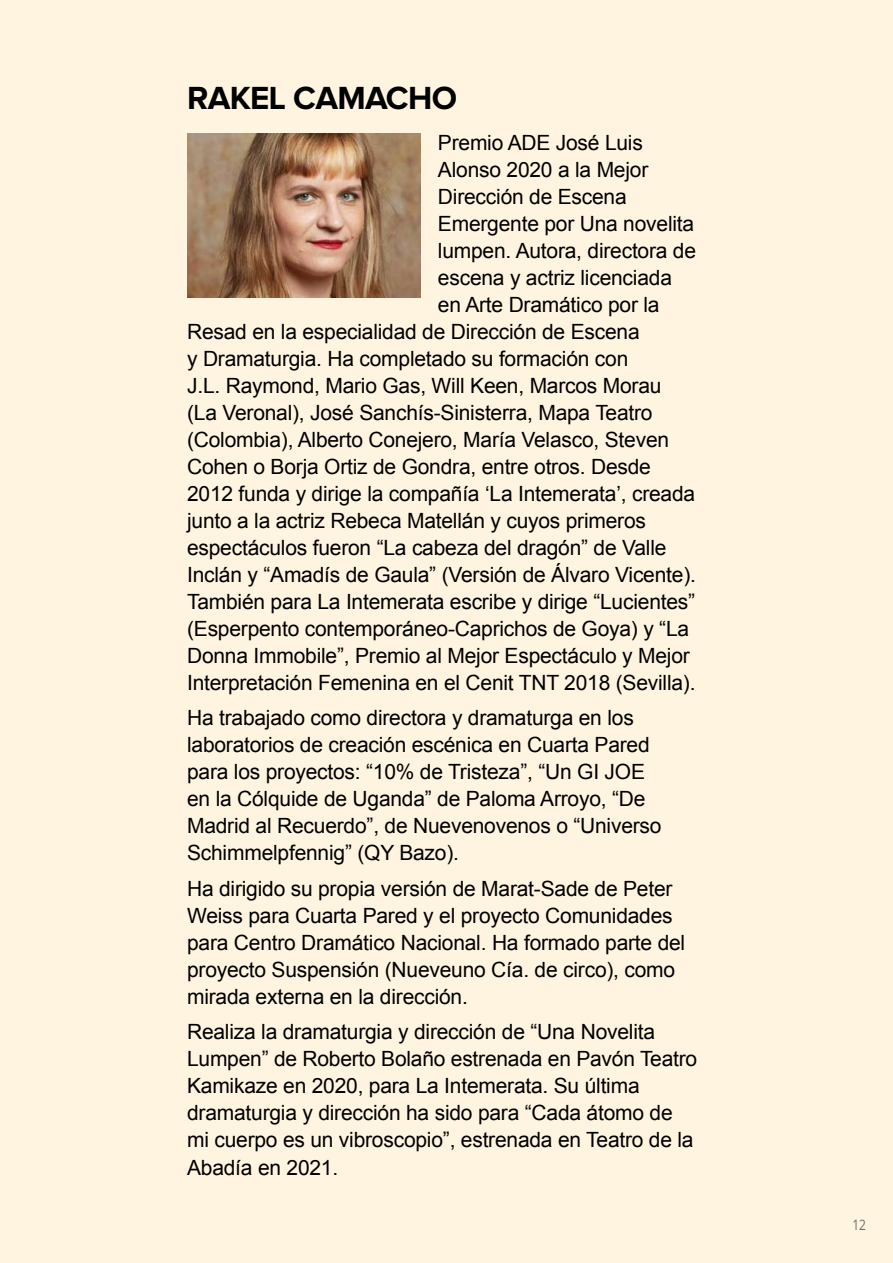
<style>
.page{position:relative;width:893px;height:1263px;background:#fff4e0}
.page>*{position:absolute;margin:0;border:0;box-sizing:border-box;transform-origin:0 0}
.t1{font:700 33.15px "Proxima Nova A";letter-spacing:-.02em;color:#000}
.t2{font:21px/27px "Arial";letter-spacing:-.01em;color:#000}
.t3{font:14.4px "Open Sans";color:#706f6f;scale:.83 1}
</style>
<div class="page">
<img style="left:187px;top:133px;width:234px;height:164px">
<h1 class="t1" style="left:187px;top:79px;width:271px">RAKEL CAMACHO</h1>
<p class="t2" style="left:438px;top:129px;width:206px">Premio ADE José Luis</p>
<p class="t2" style="left:438px;top:156px;width:212px">Alonso 2020 a la Mejor</p>
<p class="t2" style="left:438px;top:183px;width:190px">Dirección de Escena</p>
<p class="t2" style="left:438px;top:210px;width:258px">Emergente por Una novelita</p>
<p class="t2" style="left:438px;top:237px;width:260px">lumpen. Autora, directora de</p>
<p class="t2" style="left:438px;top:264px;width:236px">escena y actriz licenciada</p>
<p class="t2" style="left:438px;top:291px;width:223px">en Arte Dramático por la</p>
<p class="t2" style="left:187px;top:318px;width:454px">Resad en la especialidad de Dirección de Escena</p>
<p class="t2" style="left:187px;top:345px;width:443px">y Dramaturgia. Ha completado su formación con</p>
<p class="t2" style="left:187px;top:372px;width:476px">J.L. Raymond, Mario Gas, Will Keen, Marcos Morau</p>
<p class="t2" style="left:187px;top:399px;width:467px">(La Veronal), José Sanchís-Sinisterra, Mapa Teatro</p>
<p class="t2" style="left:187px;top:426px;width:484px">(Colombia), Alberto Conejero, María Velasco, Steven</p>
<p class="t2" style="left:187px;top:453px;width:465px">Cohen o Borja Ortiz de Gondra, entre otros. Desde</p>
<p class="t2" style="left:187px;top:480px;width:510px">2012 funda y dirige la compañía ‘La Intemerata’, creada</p>
<p class="t2" style="left:187px;top:507px;width:460px">junto a la actriz Rebeca Matellán y cuyos primeros</p>
<p class="t2" style="left:187px;top:534px;width:481px">espectáculos fueron “La cabeza del dragón” de Valle</p>
<p class="t2" style="left:187px;top:561px;width:510px">Inclán y “Amadís de Gaula” (Versión de Álvaro Vicente).</p>
<p class="t2" style="left:187px;top:588px;width:510px">También para La Intemerata escribe y dirige “Lucientes”</p>
<p class="t2" style="left:187px;top:615px;width:504px">(Esperpento contemporáneo-Caprichos de Goya) y “La</p>
<p class="t2" style="left:187px;top:642px;width:504px">Donna Immobile”, Premio al Mejor Espectáculo y Mejor</p>
<p class="t2" style="left:187px;top:669px;width:510px">Interpretación Femenina en el Cenit TNT 2018 (Sevilla).</p>
<p class="t2" style="left:187px;top:705px;width:476px">Ha trabajado como directora y dramaturga en los laboratorios de creación escénica en Cuarta Pared para los proyectos: “10% de Tristeza”, “Un GI JOE en la Cólquide de Uganda” de Paloma Arroyo, “De Madrid al Recuerdo”, de Nuevenovenos o “Universo Schimmelpfennig” (QY Bazo).</p>
<p class="t2" style="left:187px;top:875px;width:500px">Ha dirigido su propia versión de Marat-Sade de Peter Weiss para Cuarta Pared y el proyecto Comunidades para Centro Dramático Nacional. Ha formado parte del proyecto Suspensión (Nueveuno Cía. de circo), como mirada externa en la dirección.</p>
<p class="t2" style="left:187px;top:1019px;width:512px">Realiza la dramaturgia y dirección de “Una Novelita Lumpen” de Roberto Bolaño estrenada en Pavón Teatro Kamikaze en 2020, para La Intemerata. Su última dramaturgia y dirección ha sido para “Cada átomo de mi cuerpo es un vibroscopio”, estrenada en Teatro de la Abadía en 2021.</p>
<p class="t3" style="left:852px;top:1215px;width:18px">12</p>
</div>
